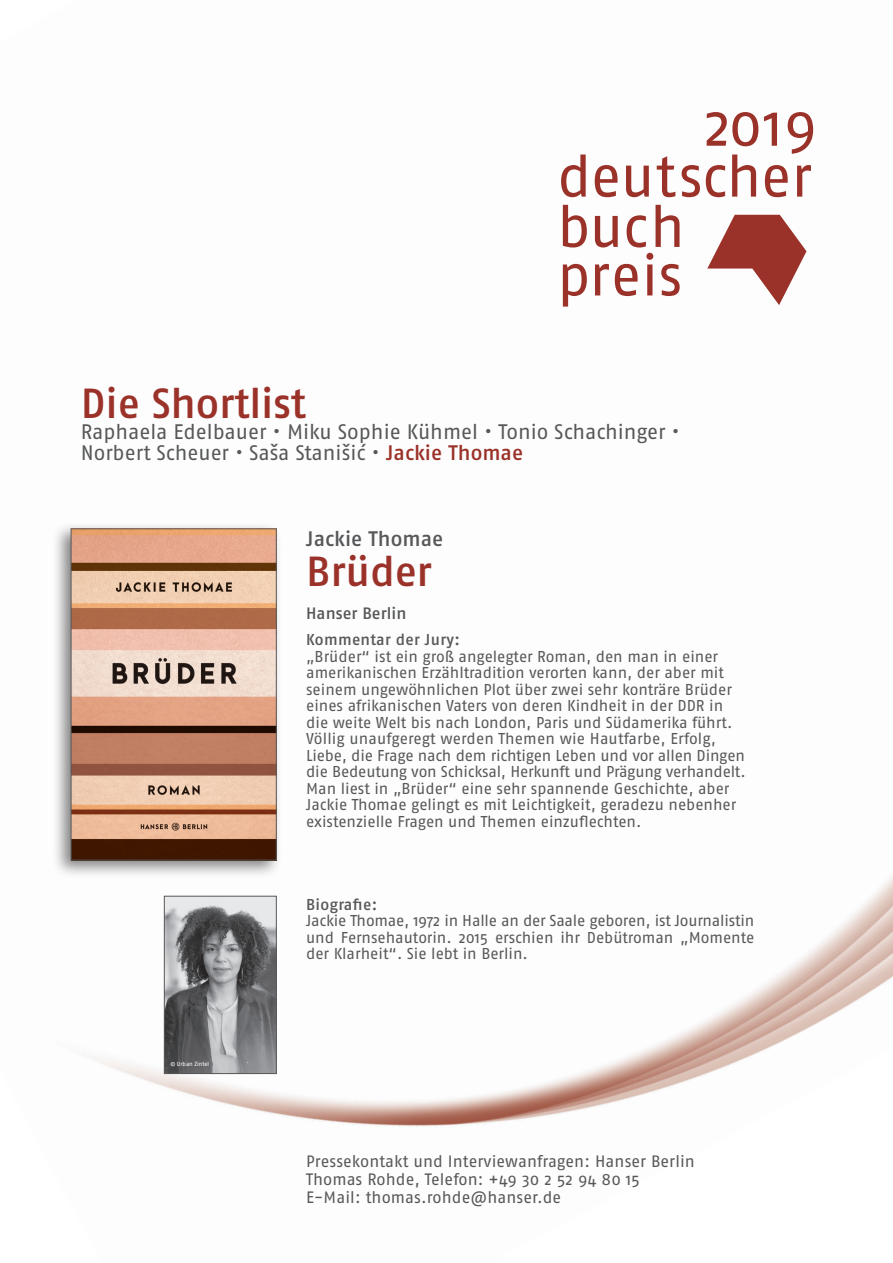
<style>
.page{position:relative;width:893px;height:1263px;background:#fff}
.page>*{position:absolute;margin:0;border:0;box-sizing:border-box;transform-origin:0 0}
.t1{font:500 42px "Fago Pro";letter-spacing:-.005em;color:#9b3229}
.t2{font:21px "Fago Pro";letter-spacing:-.005em;color:#57585a}
.t3{font:500 21px "Fago Pro";letter-spacing:.005em;color:#57585a}
.t4{font:16.5px "Fago Pro";letter-spacing:.005em;color:#57585a}
.t5{font:500 16.5px "Fago Pro";color:#57585a}
.t6{font:15.75px/16.5px "Fago Pro";letter-spacing:-.005em;color:#57585a}
.t7{font:500 15.75px "Fago Pro";letter-spacing:.015em;color:#57585a}
.t8{font:6px "Fago Pro";letter-spacing:-.005em;color:#fff}
.s1{font-weight:500;color:#9b3229}
</style>
<div class="page">
<img style="left:86px;top:112px;width:807px;height:1015px">
<svg style="left:707px;top:215px;width:99px;height:90px"></svg>
<svg style="left:561px;top:154px;width:25px;height:43px"></svg>
<svg style="left:595px;top:165px;width:22px;height:32px"></svg>
<svg style="left:626px;top:166px;width:23px;height:31px"></svg>
<svg style="left:657px;top:156px;width:18px;height:41px"></svg>
<svg style="left:682px;top:165px;width:18px;height:32px"></svg>
<svg style="left:706px;top:165px;width:19px;height:32px"></svg>
<svg style="left:732px;top:154px;width:24px;height:43px"></svg>
<svg style="left:765px;top:165px;width:23px;height:32px"></svg>
<svg style="left:797px;top:165px;width:14px;height:32px"></svg>
<svg style="left:563px;top:205px;width:24px;height:42px"></svg>
<svg style="left:595px;top:216px;width:23px;height:31px"></svg>
<svg style="left:627px;top:215px;width:19px;height:32px"></svg>
<svg style="left:656px;top:205px;width:23px;height:42px"></svg>
<svg style="left:563px;top:264px;width:24px;height:43px"></svg>
<svg style="left:595px;top:264px;width:14px;height:31px"></svg>
<svg style="left:615px;top:264px;width:23px;height:32px"></svg>
<svg style="left:646px;top:253px;width:7px;height:42px"></svg>
<svg style="left:661px;top:264px;width:19px;height:32px"></svg>
<svg style="left:707px;top:112px;width:51px;height:34px"></svg>
<svg style="left:764px;top:113px;width:13px;height:33px"></svg>
<svg style="left:788px;top:112px;width:25px;height:42px"></svg>
<div style="left:52px;top:521px;width:231px;height:357px;background:#231f20;opacity:.55"></div>
<img style="left:73px;top:531px;width:201px;height:327px">
<div style="left:71px;top:529px;width:205px;height:331px;border:1px solid #57585a"></div>
<img style="left:166px;top:898px;width:108px;height:174px">
<div style="left:164px;top:896px;width:112px;height:178px;border:1px solid #57585a"></div>
<p class="t1" style="left:81px;top:378px;width:227px">Die Shortlist</p>
<p class="t2" style="left:81px;top:419px;width:601px">Raphaela Edelbauer • Miku Sophie Kühmel • Tonio Schachinger •</p>
<p class="t2" style="left:81px;top:440px;width:444px">Norbert Scheuer • Saša Stanišić • <span class="s1">Jackie Thomae</span></p>
<p class="t3" style="left:306px;top:526px;width:139px">Jackie Thomae</p>
<p class="t1" style="left:306px;top:546px;width:127px">Brüder</p>
<p class="t5" style="left:306px;top:603px;width:102px">Hanser Berlin</p>
<p class="t7" style="left:306px;top:630px;width:155px">Kommentar der Jury:</p>
<p class="t6" style="left:306px;top:648px;width:441px">„Brüder“ ist ein groß angelegter Roman, den man in einer amerikanischen Erzähltradition verorten kann, der aber mit seinem ungewöhnlichen Plot über zwei sehr konträre Brüder eines afrikanischen Vaters von deren Kindheit in der DDR in die weite Welt bis nach London, Paris und Südamerika führt.<br>Völlig unaufgeregt werden Themen wie Hautfarbe, Erfolg, Liebe, die Frage nach dem richtigen Leben und vor allen Dingen die Bedeutung von Schicksal, Herkunft und Prägung verhandelt.<br>Man liest in „Brüder“ eine sehr spannende Geschichte, aber Jackie Thomae gelingt es mit Leichtigkeit, geradezu nebenher existenzielle Fragen und Themen einzuflechten.</p>
<p class="t8" style="left:170px;top:1060px;width:40px">© Urban Zintel</p>
<p class="t7" style="left:306px;top:895px;width:73px">Biografie:</p>
<p class="t6" style="left:306px;top:912px;width:450px;text-align:justify">Jackie Thomae, 1972 in Halle an der Saale geboren, ist Journalistin und Fernsehautorin. 2015 erschien ihr Debütroman „Momente der Klarheit“. Sie lebt in Berlin.</p>
<p class="t4" style="left:306px;top:1151px;width:390px">Pressekontakt und Interviewanfragen: Hanser Berlin</p>
<p class="t4" style="left:306px;top:1169px;width:335px">Thomas Rohde, Telefon: +49 30 2 52 94 80 15</p>
<p class="t4" style="left:306px;top:1187px;width:257px">E-Mail: thomas.rohde@hanser.de</p>
</div>
